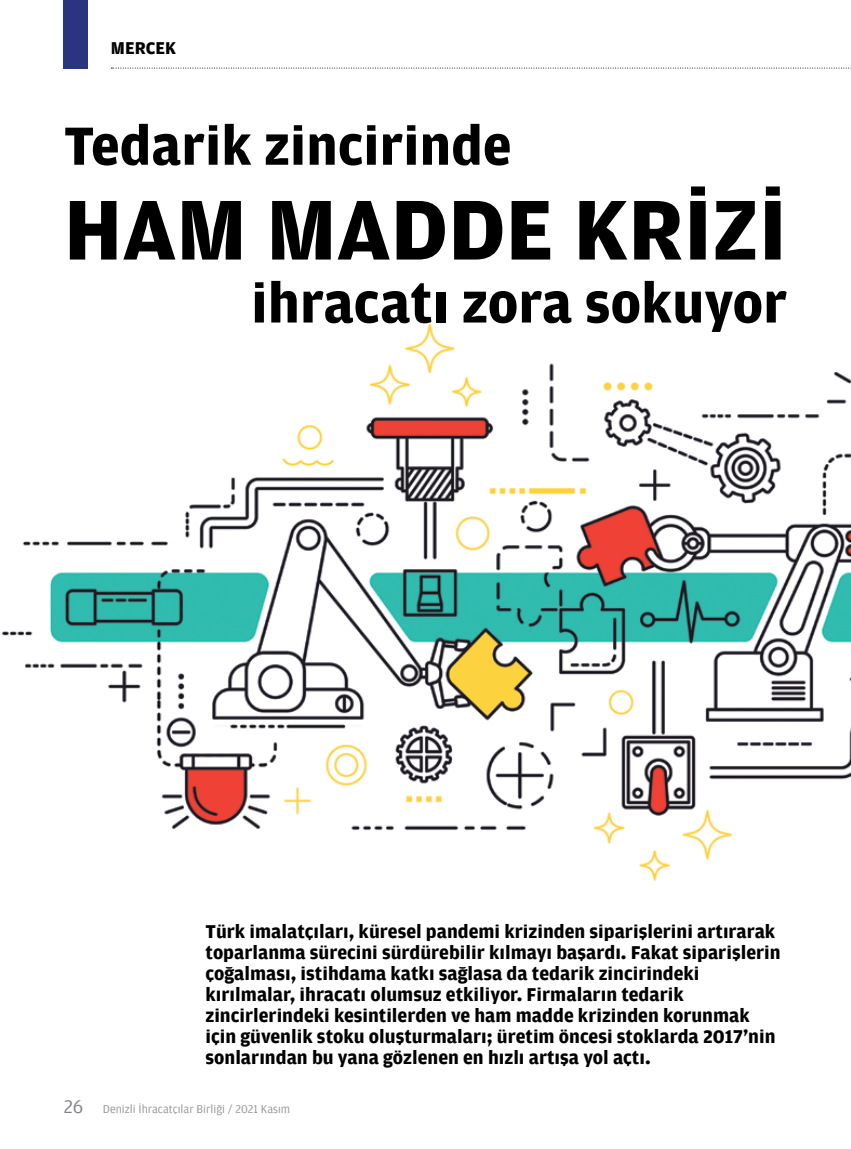
<style>
.page{position:relative;width:851px;height:1149px;background:#fff}
.page>*{position:absolute;margin:0;border:0;box-sizing:border-box;transform-origin:0 0}
.t1{font:700 89.85px "Amplitude Bold Z";color:#000}
.t2{font:700 57.9px "Amplitude Bold Z";color:#000}
.t3{font:700 56.85px "Amplitude Bold Z";color:#000}
.t4{font:700 19.5px/21px "Amplitude Bold Z";color:#000}
.t5{font:700 18px "Amplitude Bold Z";color:#000}
.t6{font:12px "Amplitude Book Z";color:#939598}
.s1{font-size:19.5px;color:#808285}
</style>
<div class="page">
<img style="left:2px;top:323px;width:848px;height:558px">
<div style="left:64px;top:0;width:24px;height:68px;background:#2a3580"></div>
<svg style="left:111px;top:68px;width:740px;height:1px"></svg>
<p class="t5" style="left:111px;top:38px;width:67px">MERCEK</p>
<h3 class="t3" style="left:64px;top:114px;width:449px">Tedarik zincirinde</h3>
<h1 class="t1" style="left:64px;top:180px;width:724px">HAM MADDE KRİZİ</h1>
<h2 class="t2" style="left:251px;top:271px;width:537px">ihracatı zora sokuyor</h2>
<p class="t4" style="left:205px;top:920px;width:576px">Türk imalatçıları, küresel pandemi krizinden siparişlerini artırarak toparlanma sürecini sürdürebilir kılmayı başardı. Fakat siparişlerin çoğalması, istihdama katkı sağlasa da tedarik zincirindeki kırılmalar, ihracatı olumsuz etkiliyor. Firmaların tedarik zincirlerindeki kesintilerden ve ham madde krizinden korunmak için güvenlik stoku oluşturmaları; üretim öncesi stoklarda 2017’nin sonlarından bu yana gözlenen en hızlı artışa yol açtı.</p>
<p class="t6" style="left:64px;top:1101px;width:228px"><span class="s1">26</span> Denizli İhracatçılar Birliği / 2021 Kasım</p>
</div>
